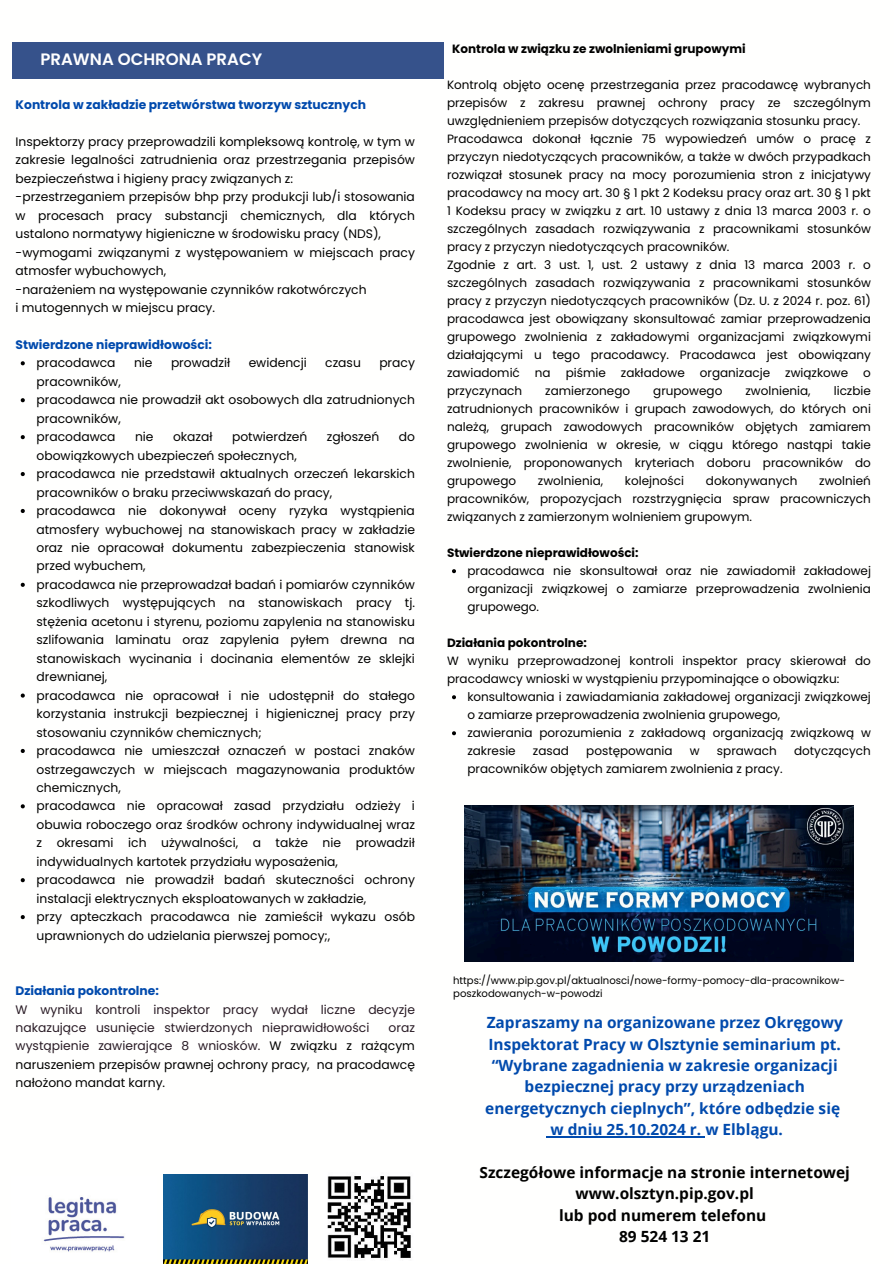
<style>
.page{position:relative;width:894px;height:1264px;background:#fff}
.page>*{position:absolute;margin:0;border:0;box-sizing:border-box;transform-origin:0 0}
.t1{font:600 16.5px "Poppins";color:#fff}
.t2{font:700 15.45px/21.3px "Open Sans";color:#004aad;text-align:center}
.t3{font:700 15.45px/21.3px "Open Sans";color:#000;text-align:center}
.t4{font:12.3px/18.5px "Poppins";color:#000;text-align:justify}
.t5{font:12.3px/18.5px "Poppins";color:#291b25}
.t6{font:700 12.3px "Poppins";color:#004aad}
.t7{font:12px/18px "Poppins";color:#000}
.t8{font:700 12px "Poppins";color:#000}
.t9{font:10.05px/13.5px "Poppins";color:#000}
.s1{font-weight:700;color:#004aad}
.s2{color:#291b25}
.s3{font-weight:700}
</style>
<div class="page">
<div style="left:12px;top:43px;width:431px;height:36px;background:#36528b"></div>
<img style="left:163px;top:1174px;width:144px;height:89px">
<img style="left:43px;top:1197px;width:82px;height:55px">
<img style="left:327px;top:1176px;width:84px;height:82px">
<img style="left:465px;top:805px;width:388px;height:156px">
<svg style="left:21px;top:361px;width:4px;height:4px"></svg>
<svg style="left:21px;top:398px;width:4px;height:4px"></svg>
<svg style="left:21px;top:435px;width:4px;height:4px"></svg>
<svg style="left:21px;top:472px;width:4px;height:4px"></svg>
<svg style="left:21px;top:509px;width:4px;height:4px"></svg>
<svg style="left:21px;top:582px;width:4px;height:5px"></svg>
<svg style="left:21px;top:693px;width:4px;height:4px"></svg>
<svg style="left:21px;top:749px;width:4px;height:4px"></svg>
<svg style="left:21px;top:804px;width:4px;height:4px"></svg>
<svg style="left:21px;top:878px;width:4px;height:4px"></svg>
<svg style="left:21px;top:915px;width:4px;height:4px"></svg>
<svg style="left:452px;top:569px;width:4px;height:4px"></svg>
<svg style="left:452px;top:695px;width:4px;height:4px"></svg>
<svg style="left:452px;top:731px;width:4px;height:4px"></svg>
<hr style="left:550px;top:1136px;width:155px;height:1px;background:#004aad">
<p class="t1" style="left:41px;top:48px;width:223px">PRAWNA OCHRONA PRACY</p>
<p class="t6" style="left:16px;top:96px;width:352px">Kontrola w zakładzie przetwórstwa tworzyw sztucznych</p>
<p class="t4" style="left:16px;top:132px;width:401px;text-align:left">Inspektorzy pracy przeprowadzili kompleksową kontrolę, w tym w zakresie legalności zatrudnienia oraz przestrzegania przepisów bezpieczeństwa i higieny pracy związanych z:<br>-przestrzeganiem przepisów bhp przy produkcji lub/i stosowania w procesach pracy substancji chemicznych, dla których ustalono normatywy higieniczne w środowisku pracy (NDS), -wymogami związanymi z występowaniem w miejscach pracy atmosfer wybuchowych,<br>-narażeniem na występowanie czynników rakotwórczych<br>i mutogennych w miejscu pracy.</p>
<p class="t6" style="left:16px;top:336px;width:198px">Stwierdzone nieprawidłowości:</p>
<p class="t4" style="left:36px;top:354px;width:81px">pracodawca</p>
<p class="t4" style="left:134px;top:354px;width:20px">nie</p>
<p class="t4" style="left:171px;top:354px;width:61px">prowadził</p>
<p class="t4" style="left:248px;top:354px;width:60px">ewidencji</p>
<p class="t4" style="left:325px;top:354px;width:37px">czasu</p>
<p class="t4" style="left:379px;top:354px;width:37px">pracy</p>
<p class="t4" style="left:36px;top:372px;width:86px">pracowników,</p>
<p class="t4" style="left:36px;top:391px;width:380px">pracodawca nie prowadził akt osobowych dla zatrudnionych pracowników,</p>
<p class="t4" style="left:36px;top:427px;width:81px">pracodawca</p>
<p class="t4" style="left:135px;top:427px;width:20px">nie</p>
<p class="t4" style="left:173px;top:427px;width:41px">okazał</p>
<p class="t4" style="left:232px;top:427px;width:77px">potwierdzeń</p>
<p class="t4" style="left:327px;top:427px;width:54px">zgłoszeń</p>
<p class="t4" style="left:398px;top:427px;width:18px">do</p>
<p class="t4" style="left:36px;top:446px;width:262px">obowiązkowych ubezpieczeń społecznych,</p>
<p class="t4" style="left:36px;top:464px;width:380px">pracodawca nie przedstawił aktualnych orzeczeń lekarskich pracowników o braku przeciwwskazań do pracy,</p>
<p class="t4" style="left:36px;top:501px;width:380px">pracodawca nie dokonywał oceny ryzyka wystąpienia atmosfery wybuchowej na stanowiskach pracy w zakładzie oraz nie opracował dokumentu zabezpieczenia stanowisk przed wybuchem,</p>
<p class="t4" style="left:36px;top:575px;width:380px">pracodawca nie przeprowadzał badań i pomiarów czynników szkodliwych występujących na stanowiskach pracy tj. stężenia acetonu i styrenu, poziomu zapylenia na stanowisku szlifowania laminatu oraz zapylenia pyłem drewna na stanowiskach wycinania i docinania elementów ze sklejki drewnianej,</p>
<p class="t4" style="left:36px;top:686px;width:380px">pracodawca nie opracował i nie udostępnił do stałego korzystania instrukcji bezpiecznej i higienicznej pracy przy stosowaniu czynników chemicznych;</p>
<h4 class="t4" style="left:36px;top:741px;width:380px">pracodawca nie umieszczał oznaczeń w postaci znaków ostrzegawczych w miejscach magazynowania produktów chemicznych,</h4>
<p class="t4" style="left:36px;top:797px;width:380px">pracodawca nie opracował zasad przydziału odzieży i obuwia roboczego oraz środków ochrony indywidualnej wraz z okresami ich używalności, a także nie prowadził indywidualnych kartotek przydziału wyposażenia,</p>
<p class="t4" style="left:36px;top:870px;width:380px">pracodawca nie prowadził badań skuteczności ochrony instalacji elektrycznych eksploatowanych w zakładzie,</p>
<p class="t4" style="left:36px;top:907px;width:380px">przy apteczkach pracodawca nie zamieścił wykazu osób uprawnionych do udzielania pierwszej pomocy;,</p>
<h3 class="t5" style="left:16px;top:981px;width:401px"><span class="s1">Działania pokontrolne:<br></span>W wyniku kontroli inspektor pracy wydał liczne decyzje nakazujące usunięcie stwierdzonych nieprawidłowości</h3>
<h3 class="t4" style="left:16px;top:1018px;width:401px;text-indent:373px"><span class="s2">oraz wystąpienie zawierające 8 wniosków.</span> W związku z rażącym naruszeniem przepisów prawnej ochrony pracy, na pracodawcę nałożono mandat karny.</h3>
<h4 class="t8" style="left:452px;top:40px;width:295px">Kontrola w związku ze zwolnieniami grupowymi</h4>
<h3 class="t7" style="left:447px;top:76px;width:425px">Kontrolą objęto ocenę przestrzegania przez pracodawcę wybranych przepisów z zakresu prawnej ochrony pracy ze szczególnym uwzględnieniem przepisów dotyczących rozwiązania stosunku pracy.<br>Pracodawca dokonał łącznie 75 wypowiedzeń umów o pracę z przyczyn niedotyczących pracowników, a także w dwóch przypadkach rozwiązał stosunek pracy na mocy porozumienia stron z inicjatywy pracodawcy na mocy art. 30 § 1 pkt 2 Kodeksu pracy oraz art. 30 § 1 pkt 1 Kodeksu pracy w związku z art. 10 ustawy z dnia 13 marca 2003 r. o szczególnych zasadach rozwiązywania z pracownikami stosunków pracy z przyczyn niedotyczących pracowników.<br>Zgodnie z art. 3 ust. 1, ust. 2 ustawy z dnia 13 marca 2003 r. o szczególnych zasadach rozwiązywania z pracownikami stosunków pracy z przyczyn niedotyczących pracowników (Dz. U. z 2024 r. poz. 61) pracodawca jest obowiązany skonsultować zamiar przeprowadzenia grupowego zwolnienia z zakładowymi organizacjami związkowymi działającymi u tego pracodawcy. Pracodawca jest obowiązany zawiadomić</h3>
<h3 class="t7" style="left:534px;top:364px;width:17px">na</h3>
<h3 class="t7" style="left:565px;top:364px;width:42px">piśmie</h3>
<h3 class="t7" style="left:620px;top:364px;width:65px">zakładowe</h3>
<h3 class="t7" style="left:699px;top:364px;width:72px">organizacje</h3>
<h3 class="t7" style="left:785px;top:364px;width:64px">związkowe</h3>
<h3 class="t7" style="left:863px;top:364px;width:9px">o</h3>
<h3 class="t7" style="left:447px;top:382px;width:425px;text-align:justify;text-indent:386px">liczbie zatrudnionych pracowników i grupach zawodowych, do których oni należą, grupach zawodowych pracowników objętych zamiarem grupowego zwolnienia w okresie, w ciągu którego nastąpi takie zwolnienie, proponowanych kryteriach doboru pracowników do grupowego</h3>
<h3 class="t7" style="left:447px;top:382px;width:77px">przyczynach</h3>
<h3 class="t7" style="left:545px;top:382px;width:86px">zamierzonego</h3>
<h3 class="t7" style="left:653px;top:382px;width:71px">grupowego</h3>
<h3 class="t7" style="left:745px;top:382px;width:67px">zwolnienia,</h3>
<h3 class="t7" style="left:538px;top:472px;width:67px">zwolnienia,</h3>
<h3 class="t7" style="left:624px;top:472px;width:61px">kolejności</h3>
<h3 class="t7" style="left:705px;top:472px;width:93px">dokonywanych</h3>
<h3 class="t7" style="left:447px;top:472px;width:425px;text-align:justify;text-indent:372px">zwolnień pracowników, propozycjach rozstrzygnięcia spraw pracowniczych związanych z zamierzonym wolnieniem grupowym.</h3>
<p class="t8" style="left:447px;top:544px;width:193px">Stwierdzone nieprawidłowości:</p>
<h4 class="t7" style="left:467px;top:562px;width:405px;text-align:justify">pracodawca nie skonsultował oraz nie zawiadomił zakładowej organizacji związkowej o zamiarze przeprowadzenia zwolnienia grupowego.</h4>
<p class="t7" style="left:447px;top:634px;width:425px"><span class="s3">Działania pokontrolne:<br></span>W wyniku przeprowadzonej kontroli inspektor pracy skierował do pracodawcy wnioski w wystąpieniu przypominające o obowiązku:</p>
<p class="t7" style="left:467px;top:688px;width:405px">konsultowania i zawiadamiania zakładowej organizacji związkowej o zamiarze przeprowadzenia zwolnienia grupowego,</p>
<p class="t7" style="left:467px;top:724px;width:405px">zawierania porozumienia z zakładową organizacją związkową w zakresie</p>
<p class="t7" style="left:533px;top:742px;width:38px">zasad</p>
<p class="t7" style="left:586px;top:742px;width:88px">postępowania</p>
<p class="t7" style="left:689px;top:742px;width:11px">w</p>
<p class="t7" style="left:716px;top:742px;width:61px">sprawach</p>
<p class="t7" style="left:793px;top:742px;width:78px">dotyczących</p>
<p class="t7" style="left:467px;top:760px;width:316px">pracowników objętych zamiarem zwolnienia z pracy.</p>
<p class="t9" style="left:453px;top:973px;width:393px">https://www.pip.gov.pl/aktualnosci/nowe-formy-pomocy-dla-pracownikow&shy;poszkodowanych-w-powodzi</p>
<h2 class="t2" style="left:485px;top:1011px;width:359px">Zapraszamy na organizowane przez Okręgowy Inspektorat Pracy w Olsztynie seminarium pt. “Wybrane zagadnienia w zakresie organizacji bezpiecznej pracy przy urządzeniach energetycznych cieplnych”, które odbędzie się w dniu 25.10.2024 r. w Elblągu.</h2>
<h2 class="t3" style="left:479px;top:1161px;width:372px">Szczegółowe informacje na stronie internetowej www.olsztyn.pip.gov.pl<br>lub pod numerem telefonu<br>89 524 13 21</h2>
</div>
